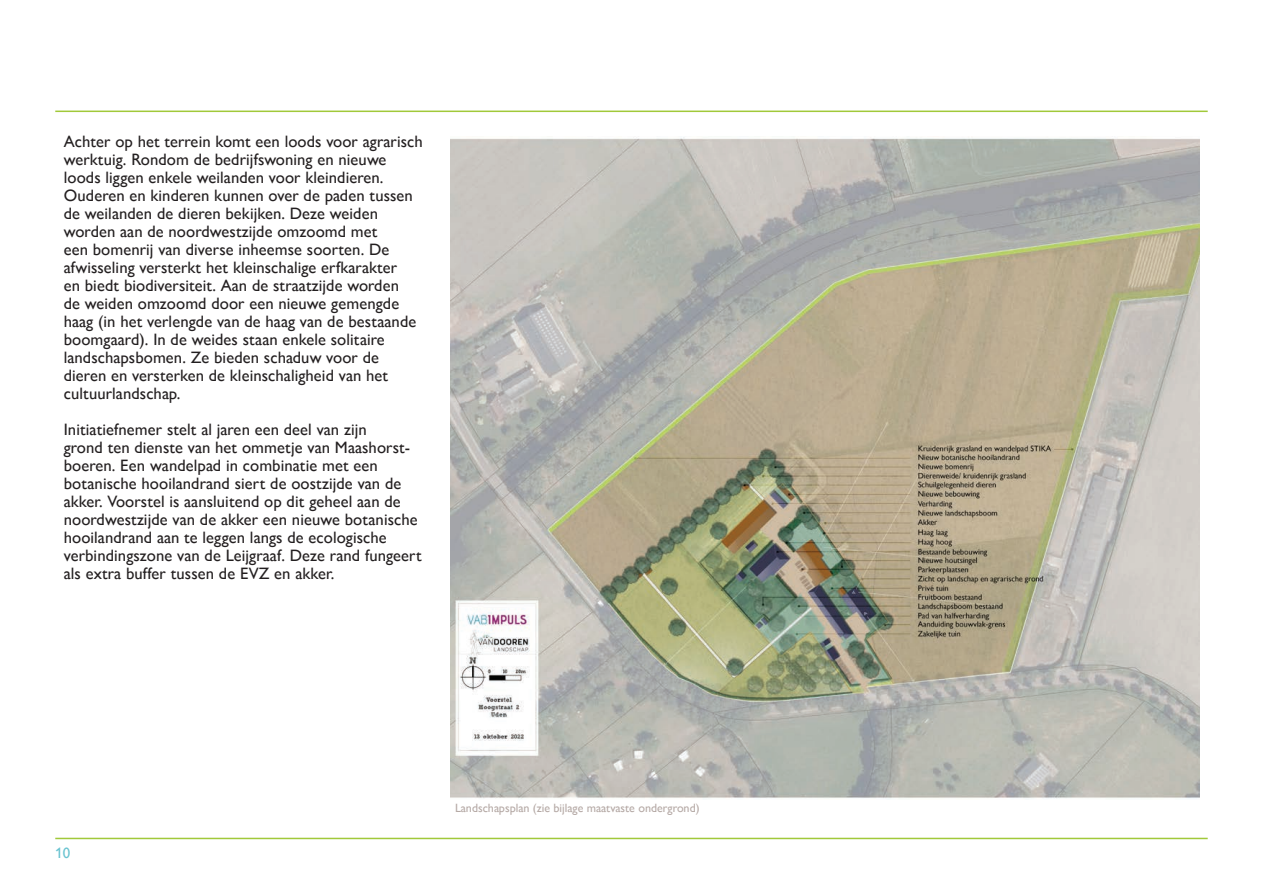
<style>
.page{position:relative;width:1263px;height:893px;background:#fff}
.page>*{position:absolute;margin:0;border:0;box-sizing:border-box;transform-origin:0 0}
.t1{font:16.5px/18px "Gill Sans Nova";letter-spacing:.005em;color:#231f20}
.t2{font:15px "Gill Sans Nova";color:#68c3d0}
.t3{font:12px "Gill Sans Nova";color:#b5a9a5}
</style>
<div class="page">
<hr style="left:55px;top:111px;width:1153px;height:1px;background:#a1c93a">
<hr style="left:55px;top:838px;width:1153px;height:1px;background:#a1c93a">
<img style="left:451px;top:137px;width:748px;height:662px">
<p class="t1" style="left:64px;top:133px;width:360px">Achter op het terrein komt een loods voor agrarisch werktuig. Rondom de bedrijfswoning en nieuwe loods liggen enkele weilanden voor kleindieren.<br>Ouderen en kinderen kunnen over de paden tussen de weilanden de dieren bekijken. Deze weiden worden aan de noordwestzijde omzoomd met<br>een bomenrij van diverse inheemse soorten. De afwisseling versterkt het kleinschalige erfkarakter<br>en biedt biodiversiteit. Aan de straatzijde worden<br>de weiden omzoomd door een nieuwe gemengde haag (in het verlengde van de haag van de bestaande boomgaard). In de weides staan enkele solitaire landschapsbomen. Ze bieden schaduw voor de dieren en versterken de kleinschaligheid van het cultuurlandschap.</p>
<p class="t1" style="left:64px;top:421px;width:359px">Initiatiefnemer stelt al jaren een deel van zijn<br>grond ten dienste van het ommetje van Maashorst&shy;boeren. Een wandelpad in combinatie met een botanische hooilandrand siert de oostzijde van de akker. Voorstel is aansluitend op dit geheel aan de noordwestzijde van de akker een nieuwe botanische hooilandrand aan te leggen langs de ecologische verbindingszone van de Leijgraaf. Deze rand fungeert als extra buffer tussen de EVZ en akker.</p>
<p class="t2" style="left:55px;top:845px;width:16px">10</p>
<p class="t3" style="left:455px;top:801px;width:246px">Landschapsplan (zie bijlage maatvaste ondergrond)</p>
</div>
